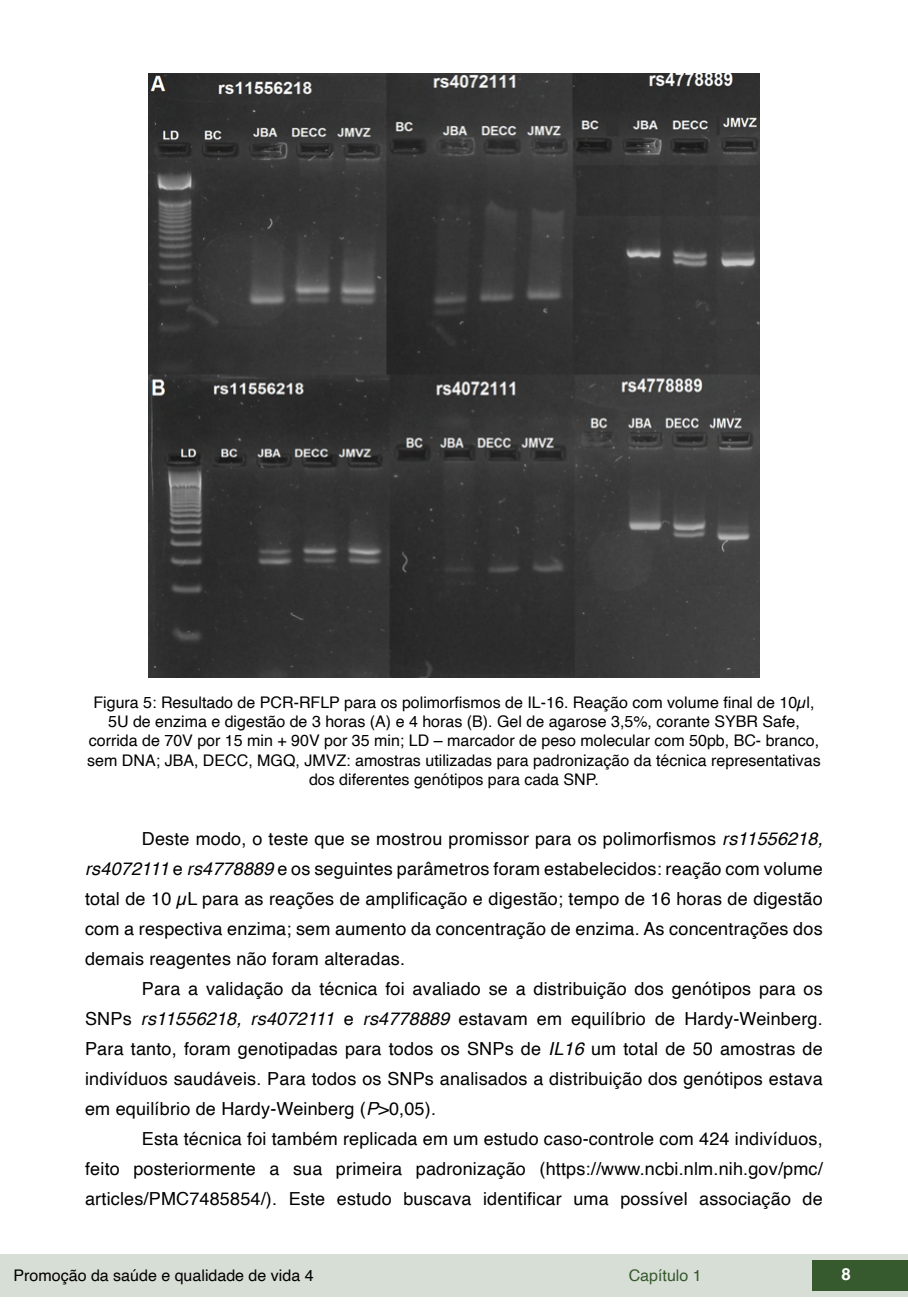
<style>
.page{position:relative;width:908px;height:1304px;background:#fff}
.page>*{position:absolute;margin:0;border:0;box-sizing:border-box;transform-origin:0 0}
.t1{font:18px/30px "Helvetica";letter-spacing:.01em;color:#000;text-align:justify}
.t2{font:700 16.8px "Helvetica";color:#fff}
.t3{font:16px/19.2px "Helvetica";color:#000;text-align:center}
.t4{font:16px "Helvetica";color:#36592e}
.s1{font-style:italic}
</style>
<div class="page">
<div style="left:0;top:1254px;width:906px;height:43px;background:#d7ded5"></div>
<div style="left:812px;top:1261px;width:95px;height:30px;background:#36592e"></div>
<img style="left:148px;top:74px;width:611px;height:603px">
<p class="t3" style="left:87px;top:693px;width:734px">Figura 5: Resultado de PCR-RFLP para os polimorfismos de IL-16. Reação com volume final de 10µl, 5U de enzima e digestão de 3 horas (A) e 4 horas (B). Gel de agarose 3,5%, corante SYBR Safe, corrida de 70V por 15 min + 90V por 35 min; LD – marcador de peso molecular com 50pb, BC- branco, sem DNA; JBA, DECC, MGQ, JMVZ: amostras utilizadas para padronização da técnica representativas dos diferentes genótipos para cada SNP.</p>
<p class="t1" style="left:85px;top:824px;width:739px;text-indent:57px">Deste modo, o teste que se mostrou promissor para os polimorfismos <span class="s1">rs11556218, rs4072111</span> e <span class="s1">rs4778889</span> e os seguintes parâmetros foram estabelecidos: reação com volume total de 10 µL para as reações de amplificação e digestão; tempo de 16 horas de digestão com a respectiva enzima; sem aumento da concentração de enzima. As concentrações dos demais reagentes não foram alteradas.</p>
<p class="t1" style="left:85px;top:974px;width:738px;text-indent:57px">Para a validação da técnica foi avaliado se a distribuição dos genótipos para os SNPs <span class="s1">rs11556218, rs4072111</span> e <span class="s1">rs4778889</span> estavam em equilíbrio de Hardy-Weinberg.<br>Para tanto, foram genotipadas para todos os SNPs de <span class="s1">IL16</span> um total de 50 amostras de indivíduos saudáveis. Para todos os SNPs analisados a distribuição dos genótipos estava em equilíbrio de Hardy-Weinberg (<span class="s1">P</span>&gt;0,05).</p>
<p class="t1" style="left:85px;top:1124px;width:738px;text-indent:57px">Esta técnica foi também replicada em um estudo caso-controle com 424 indivíduos, feito posteriormente a sua primeira padronização (https://www.ncbi.nlm.nih.gov/pmc/ articles/PMC7485854/). Este estudo buscava identificar uma possível associação de</p>
<p class="t3" style="left:14px;top:1266px;width:301px">Promoção da saúde e qualidade de vida 4</p>
<p class="t4" style="left:628px;top:1263px;width:74px">Capítulo 1</p>
<p class="t2" style="left:841px;top:1264px;width:11px">8</p>
</div>
